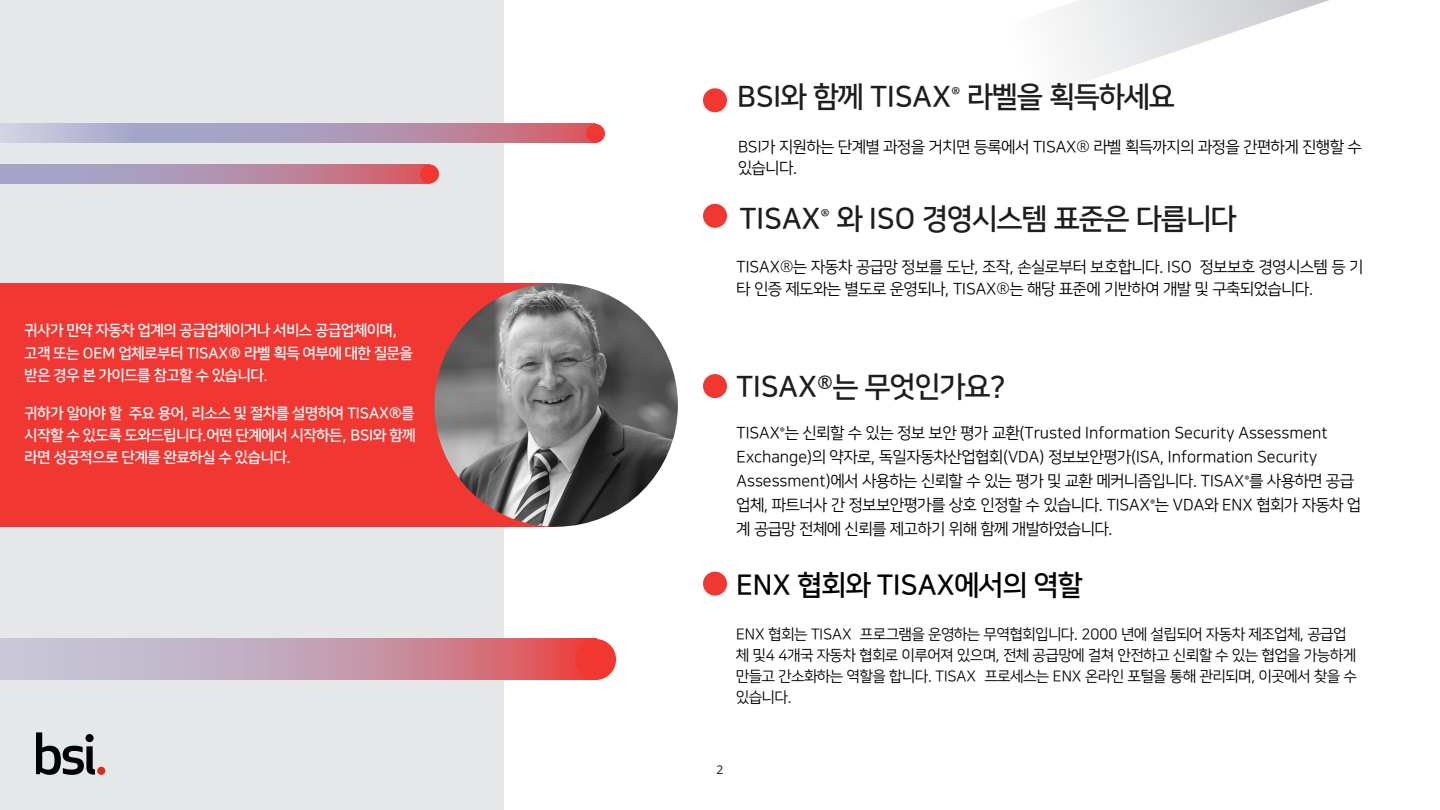
<style>
.page{position:relative;width:1440px;height:810px;background:#fff}
.page>*{position:absolute;margin:0;border:0;box-sizing:border-box;transform-origin:0 0}
.t1{font:29px "Nanum Square ac B";color:#1d1d1b}
.t2{font:28px "Nanum Square ac B";color:#000}
.t3{font:16px/23.9px "Nanum Square ac R";color:#000}
.t4{font:15px/22.5px "Nanum Square ac B";color:#fff}
.t5{font:15px/21.2px "Nanum Square ac R";color:#000}
.t6{font:12px "Noto Sans";color:#1d1d1b}
.s1{font-family:"Noto Sans";font-weight:600}
.s2{font-family:"Minion Pro"}
.s3{font-family:"Noto Sans";font-weight:300}
</style>
<div class="page">
<div style="left:0;top:0;width:504px;height:810px;background:#e6e7e9"></div>
<svg style="left:0;top:124px;width:592px;height:19px"></svg>
<div style="left:586px;top:124px;width:19px;height:19px;background:#f03732;border-radius:50%"></div>
<svg style="left:0;top:164px;width:426px;height:19px"></svg>
<div style="left:420px;top:164px;width:19px;height:19px;background:#f03732;border-radius:50%"></div>
<div style="left:0;top:283px;width:556px;height:244px;background:#f03732"></div>
<img style="left:434px;top:283px;width:244px;height:244px;border-radius:122px">
<div style="left:703px;top:572px;width:24px;height:24px;background:#f03732;border-radius:50%"></div>
<div style="left:703px;top:374px;width:24px;height:24px;background:#f03732;border-radius:50%"></div>
<div style="left:703px;top:204px;width:24px;height:24px;background:#f03732;border-radius:50%"></div>
<div style="left:703px;top:88px;width:24px;height:24px;background:#f03732;border-radius:50%"></div>
<svg style="left:0;top:639px;width:591px;height:41px"></svg>
<div style="left:575px;top:639px;width:41px;height:41px;background:#f03732;border-radius:50%"></div>
<svg style="left:1055px;top:0;width:274px;height:83px"></svg>
<p class="t4" style="left:24px;top:319px;width:390px">귀사가 만약 자동차 업계의 공급업체이거나 서비스 공급업체이며, 고객 또는 OEM 업체로부터 TISAX<span class="s1">®</span> 라벨 획득 여부에 대한 질문을 받은 경우 본 가이드를 참고할 수 있습니다.</p>
<p class="t4" style="left:25px;top:402px;width:392px;text-align:justify">귀하가 알아야 할 주요 용어, 리소스 및 절차를 설명하여 TISAX<span class="s1">®</span>를 시작할 수 있도록 도와드립니다.어떤 단계에서 시작하든, BSI와 함께 라면 성공적으로 단계를 완료하실 수 있습니다.</p>
<h1 class="t1" style="left:737px;top:81px;width:439px">BSI와 함께 TISAX<span class="s2">®</span> 라벨을 획득하세요</h1>
<p class="t3" style="left:738px;top:137px;width:625px;line-height:20.7px">BSI가 지원하는 단계별 과정을 거치면 등록에서 TISAX<span class="s3">®</span> 라벨 획득까지의 과정을 간편하게 진행할 수 있습니다.</p>
<h1 class="t1" style="left:740px;top:203px;width:498px">TISAX<span class="s2">®</span> 와 ISO 경영시스템 표준은 다릅니다</h1>
<p class="t3" style="left:737px;top:256px;width:628px;line-height:22.4px">TISAX<span class="s3">®</span>는 자동차 공급망 정보를 도난, 조작, 손실로부터 보호합니다. ISO 정보보호 경영시스템 등 기 타 인증 제도와는 별도로 운영되나, TISAX<span class="s3">®</span>는 해당 표준에 기반하여 개발 및 구축되었습니다.</p>
<h1 class="t1" style="left:737px;top:372px;width:271px">TISAX<sup>®</sup>는 무엇인가요?</h1>
<p class="t3" style="left:737px;top:422px;width:626px">TISAX<span class="s2">®</span>는 신뢰할 수 있는 정보 보안 평가 교환(Trusted Information Security Assessment Exchange)의 약자로, 독일자동차산업협회(VDA) 정보보안평가(ISA, Information Security Assessment)에서 사용하는 신뢰할 수 있는 평가 및 교환 메커니즘입니다. TISAX<span class="s2">®</span>를 사용하면 공급 업체, 파트너사 간 정보보안평가를 상호 인정할 수 있습니다. TISAX<span class="s2">®</span>는 VDA와 ENX 협회가 자동차 업 계 공급망 전체에 신뢰를 제고하기 위해 함께 개발하였습니다.</p>
<h2 class="t2" style="left:736px;top:571px;width:348px">ENX 협회와 TISAX에서의 역할</h2>
<p class="t5" style="left:736px;top:624px;width:622px">ENX 협회는 TISAX 프로그램을 운영하는 무역협회입니다. 2000 년에 설립되어 자동차 제조업체, 공급업 체 및4 4개국 자동차 협회로 이루어져 있으며, 전체 공급망에 걸쳐 안전하고 신뢰할 수 있는 협업을 가능하게 만들고 간소화하는 역할을 합니다. TISAX 프로세스는 ENX 온라인 포털을 통해 관리되며, 이곳에서 찾을 수 있습니다.</p>
<p class="t6" style="left:717px;top:763px;width:8px">2</p>
</div>
